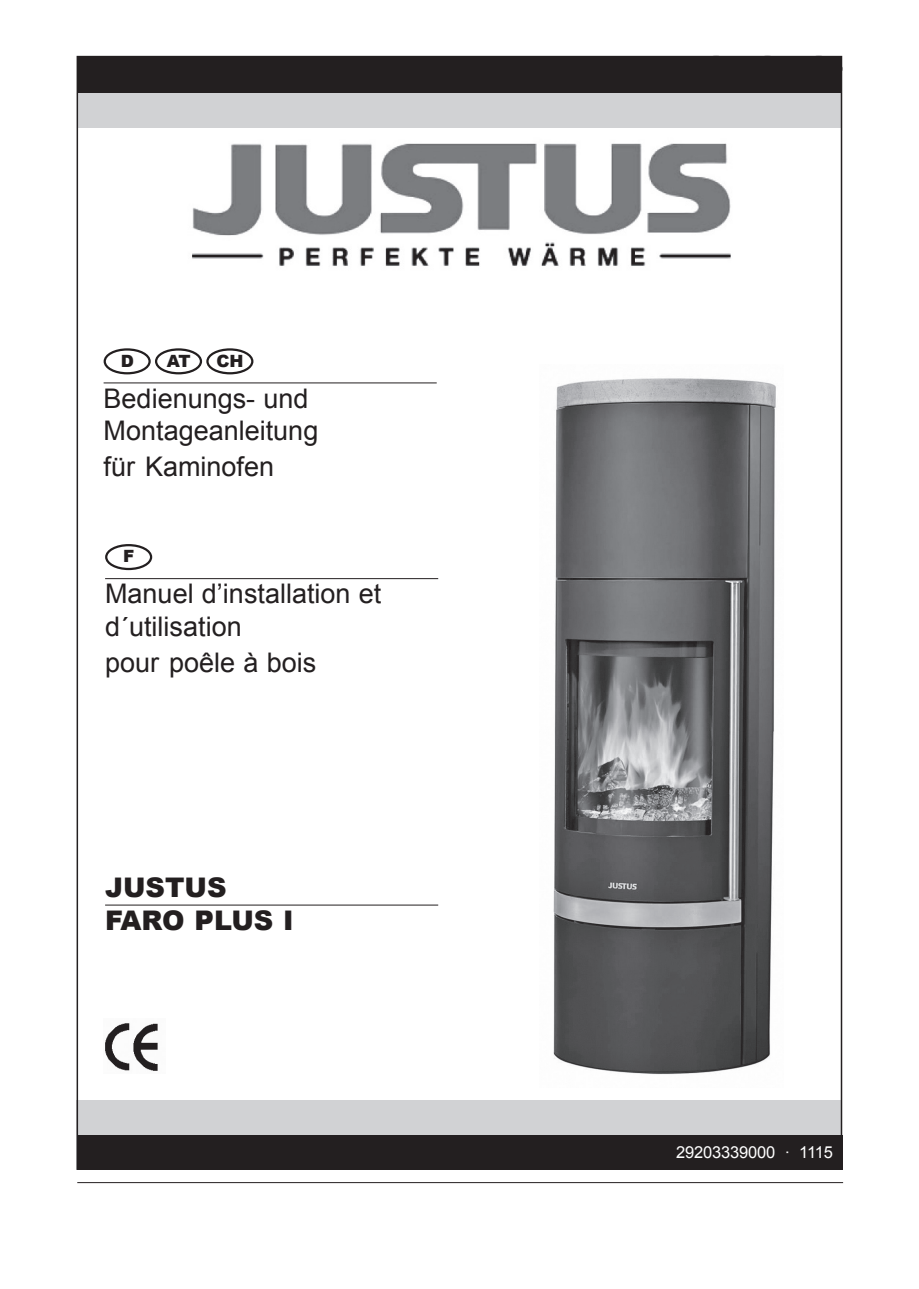
<style>
.page{position:relative;width:919px;height:1289px;background:#fff}
.page>*{position:absolute;margin:0;border:0;box-sizing:border-box;transform-origin:0 0}
.t1{font:27px/32.5px "Arial";color:#231f20}
.t2{font:900 27px/32.5px "Arial";color:#231f20}
.t3{font:900 16.8px "Arial";color:#231f20}
.t4{font:16.5px "Arial";letter-spacing:-.01em;color:#fff}
</style>
<div class="page">
<div style="left:77px;top:1100px;width:765px;height:69px;background:#d1d2d4"></div>
<img style="left:192px;top:143px;width:539px;height:123px">
<div style="left:78px;top:56px;width:763px;height:72px;background:#d1d2d4"></div>
<div style="left:78px;top:57px;width:763px;height:36px;background:#231f20"></div>
<hr style="left:77px;top:1182px;width:766px;height:1px;background:#231f20">
<div style="left:77px;top:1135px;width:765px;height:34px;background:#231f20"></div>
<img style="left:553px;top:378px;width:223px;height:697px">
<img style="left:105px;top:1023px;width:53px;height:48px">
<div style="left:104px;top:348px;width:47px;height:26px;border:2px solid #231f20;border-radius:50%"></div>
<div style="left:206px;top:348px;width:47px;height:26px;border:2px solid #231f20;border-radius:50%"></div>
<div style="left:155px;top:348px;width:47px;height:26px;border:2px solid #231f20;border-radius:50%"></div>
<hr style="left:104px;top:382px;width:332px;height:1px;background:#231f20">
<div style="left:105px;top:544px;width:47px;height:26px;border:2px solid #231f20;border-radius:50%"></div>
<hr style="left:105px;top:578px;width:333px;height:1px;background:#231f20">
<hr style="left:105px;top:904px;width:333px;height:1px;background:#231f20">
<p class="t3" style="left:121px;top:351px;width:15px">D</p>
<p class="t3" style="left:167px;top:351px;width:25px">AT</p>
<p class="t3" style="left:216px;top:351px;width:29px">CH</p>
<p class="t1" style="left:104px;top:382px;width:216px">Bedienungs- und<br>Montageanleitung</p>
<p class="t1" style="left:104px;top:451px;width:172px">für Kaminofen</p>
<p class="t3" style="left:123px;top:547px;width:13px">F</p>
<p class="t1" style="left:105px;top:578px;width:278px">Manuel d’installation et d´utilisation</p>
<p class="t1" style="left:105px;top:646px;width:213px">pour poêle à bois</p>
<p class="t2" style="left:105px;top:871px;width:190px">JUSTUS<br>FARO PLUS I</p>
<p class="t4" style="left:676px;top:1141px;width:158px">29203339000 · 1115</p>
</div>
